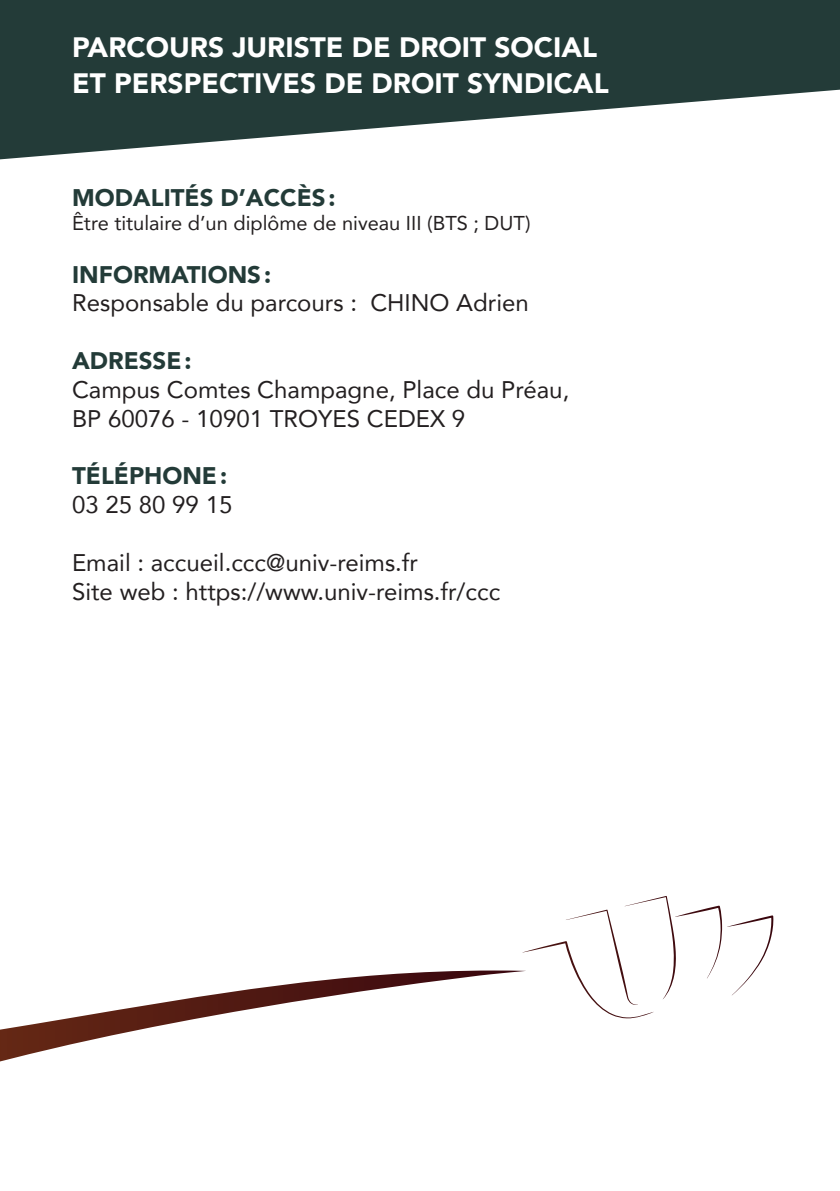
<style>
.page{position:relative;width:840px;height:1191px;background:#fff}
.page>*{position:absolute;margin:0;border:0;box-sizing:border-box;transform-origin:0 0}
.t1{font:900 28px/36px "Avenir";color:#fff}
.t2{font:24px/28.8px "Avenir";color:#231f20}
.t3{font:900 24px "Avenir";color:#233b38}
.t4{font:20px "Avenir";color:#231f20}
</style>
<div class="page">
<svg style="left:0;top:0;width:839px;height:159px;fill:#233b38"></svg>
<svg style="left:522px;top:896px;width:251px;height:123px"></svg>
<svg style="left:0;top:970px;width:526px;height:91px"></svg>
<p class="t1" style="left:72px;top:29px;width:538px">PARCOURS JURISTE DE DROIT SOCIAL<br>ET PERSPECTIVES DE DROIT SYNDICAL</p>
<p class="t3" style="left:72px;top:177px;width:265px">MODALITÉS D’ACCÈS:</p>
<p class="t4" style="left:72px;top:207px;width:460px">Être titulaire d’un diplôme de niveau III (BTS ; DUT)</p>
<p class="t3" style="left:72px;top:254px;width:200px">INFORMATIONS:</p>
<p class="t2" style="left:72px;top:288px;width:458px">Responsable du parcours : CHINO Adrien</p>
<p class="t3" style="left:72px;top:340px;width:121px">ADRESSE:</p>
<p class="t2" style="left:72px;top:374px;width:498px">Campus Comtes Champagne, Place du Préau,<br>BP 60076 - 10901 TROYES CEDEX 9</p>
<p class="t3" style="left:72px;top:455px;width:156px">TÉLÉPHONE:</p>
<p class="t2" style="left:72px;top:490px;width:162px">03 25 80 99 15</p>
<p class="t2" style="left:72px;top:547px;width:429px">Email : accueil.ccc@univ-reims.fr<br>Site web : https://www.univ-reims.fr/ccc</p>
</div>
